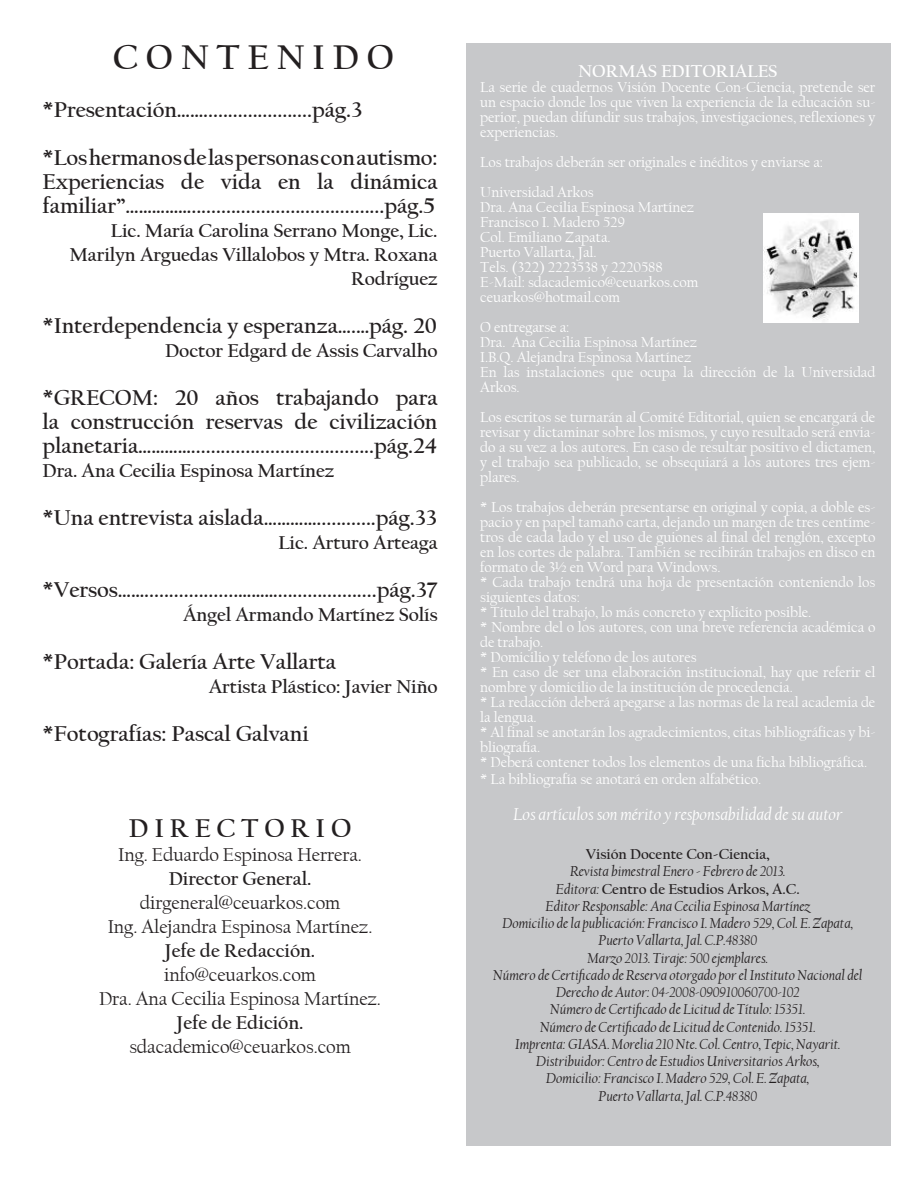
<style>
.page{position:relative;width:918px;height:1188px;background:#fff}
.page>*{position:absolute;margin:0;border:0;box-sizing:border-box;transform-origin:0 0}
.t1{font:700 36px "Californian FB";color:#231f20}
.t2{font:700 27px "Californian FB";color:#231f20}
.t3{font:700 22.5px/24px "Californian FB";letter-spacing:-.005em;color:#231f20;text-align:justify}
.t4{font:700 19.5px/24px "Californian FB";letter-spacing:-.005em;color:#231f20;text-align:right}
.t5{font:19.5px "Californian FB";letter-spacing:-.005em;color:#231f20}
.t6{font:italic 18px "Californian FB";letter-spacing:-.005em;color:#fff}
.t7{font:700 18px "Californian FB";letter-spacing:-.005em;color:#fff}
.t8{font:15px/15px "Californian FB";letter-spacing:-.005em;color:#fff}
.t9{font:italic 15px/17.2px "Californian FB";letter-spacing:-.005em;color:#231f20;text-align:center}
.t10{font:700 15px "Californian FB";letter-spacing:-.005em;color:#231f20}
.s1{font-weight:400;font-style:italic}
</style>
<div class="page">
<div style="left:466px;top:43px;width:425px;height:1102px;background:#c7c8ca"></div>
<img style="left:764px;top:214px;width:95px;height:108px">
<p class="t1" style="left:113px;top:37px;width:283px">C O N T E N I D O</p>
<p class="t3" style="left:43px;top:98px;width:321px">*Presentación……......................pág.3</p>
<p class="t3" style="left:43px;top:146px;width:397px">*Los hermanos de las personas con autismo:<br>Experiencias de vida en la dinámica familiar”…………….......................................pág.5</p>
<p class="t4" style="left:70px;top:219px;width:370px">Lic. María Carolina Serrano Monge, Lic.<br>Marilyn Arguedas Villalobos y Mtra. Roxana<br>Rodríguez</p>
<p class="t3" style="left:43px;top:314px;width:396px">*Interdependencia y esperanza….…pág. 20</p>
<p class="t4" style="left:165px;top:339px;width:274px">Doctor Edgard de Assis Carvalho</p>
<p class="t3" style="left:43px;top:386px;width:397px">*GRECOM: 20 años trabajando para la construcción reservas de civilización planetaria………….....................................pág.24</p>
<p class="t4" style="left:43px;top:459px;width:293px">Dra. Ana Cecilia Espinosa Martínez</p>
<p class="t3" style="left:43px;top:506px;width:396px">*Una entrevista aislada…………............pág.33</p>
<p class="t4" style="left:278px;top:531px;width:161px">Lic. Arturo Arteaga</p>
<p class="t3" style="left:43px;top:578px;width:396px">*Versos……...................………....................pág.37</p>
<p class="t4" style="left:183px;top:603px;width:256px">Ángel Armando Martínez Solís</p>
<p class="t3" style="left:43px;top:650px;width:295px">*Portada: Galería Arte Vallarta</p>
<p class="t4" style="left:209px;top:675px;width:230px">Artista Plástico: Javier Niño</p>
<p class="t3" style="left:43px;top:722px;width:268px">*Fotografías: Pascal Galvani</p>
<p class="t2" style="left:129px;top:813px;width:224px">D I R E C T O R I O</p>
<p class="t5" style="left:118px;top:844px;width:246px">Ing. Eduardo Espinosa Herrera.</p>
<p class="t4" style="left:169px;top:867px;width:144px">Director General.</p>
<p class="t5" style="left:140px;top:892px;width:202px">dirgeneral@ceuarkos.com</p>
<p class="t5" style="left:108px;top:916px;width:266px">Ing. Alejandra Espinosa Martínez.</p>
<p class="t4" style="left:165px;top:939px;width:152px">Jefe de Redacción.</p>
<p class="t5" style="left:164px;top:964px;width:153px">info@ceuarkos.com</p>
<p class="t5" style="left:99px;top:988px;width:284px">Dra. Ana Cecilia Espinosa Martínez.</p>
<p class="t4" style="left:177px;top:1011px;width:129px">Jefe de Edición.</p>
<p class="t5" style="left:129px;top:1036px;width:223px">sdacademico@ceuarkos.com</p>
<p class="t7" style="left:578px;top:61px;width:201px">NORMAS EDITORIALES</p>
<p class="t8" style="left:480px;top:80px;width:397px;text-align:justify">La serie de cuadernos Visión Docente Con-Ciencia, pretende ser un espacio donde los que viven la experiencia de la educación su&shy;perior, puedan difundir sus trabajos, investigaciones, reflexiones y experiencias.</p>
<p class="t8" style="left:480px;top:155px;width:344px">Los trabajos deberán ser originales e inéditos y enviarse a:</p>
<p class="t8" style="left:480px;top:185px;width:115px">Universidad Arkos</p>
<p class="t8" style="left:480px;top:200px;width:215px">Dra. Ana Cecilia Espinosa Martínez</p>
<p class="t8" style="left:480px;top:215px;width:146px">Francisco I. Madero 529</p>
<p class="t8" style="left:480px;top:230px;width:132px">Col. Emiliano Zapata.</p>
<p class="t8" style="left:480px;top:245px;width:118px">Puerto Vallarta, Jal.</p>
<p class="t8" style="left:480px;top:260px;width:184px">Tels. (322) 2223538 y 2220588</p>
<p class="t8" style="left:480px;top:275px;width:220px">E-Mail: sdacademico@ceuarkos.com</p>
<p class="t8" style="left:480px;top:290px;width:141px">ceuarkos@hotmail.com</p>
<p class="t8" style="left:480px;top:320px;width:91px">O entregarse a:</p>
<p class="t8" style="left:480px;top:335px;width:218px">Dra. Ana Cecilia Espinosa Martínez</p>
<p class="t8" style="left:480px;top:350px;width:213px">I.B.Q. Alejandra Espinosa Martínez</p>
<p class="t8" style="left:480px;top:365px;width:397px">En las instalaciones que ocupa la dirección de la Universidad<br>Arkos.</p>
<p class="t8" style="left:480px;top:410px;width:397px;text-align:justify">Los escritos se turnarán al Comité Editorial, quien se encargará de revisar y dictaminar sobre los mismos, y cuyo resultado será envia&shy;do a su vez a los autores. En caso de resultar positivo el dictamen, y el trabajo sea publicado, se obsequiará a los autores tres ejem&shy;plares.</p>
<p class="t8" style="left:480px;top:500px;width:397px;text-align:justify">* Los trabajos deberán presentarse en original y copia, a doble es&shy;pacio y en papel tamaño carta, dejando un margen de tres centíme&shy;tros de cada lado y el uso de guiones al final del renglón, excepto en los cortes de palabra. También se recibirán trabajos en disco en formato de 3½ en Word para Windows.</p>
<p class="t8" style="left:480px;top:575px;width:397px">* Cada trabajo tendrá una hoja de presentación conteniendo los siguientes datos:</p>
<p class="t8" style="left:480px;top:605px;width:333px">* Título del trabajo, lo más concreto y explícito posible.</p>
<p class="t8" style="left:480px;top:620px;width:397px">* Nombre del o los autores, con una breve referencia académica o de trabajo.</p>
<p class="t8" style="left:480px;top:650px;width:218px">* Domicilio y teléfono de los autores</p>
<p class="t8" style="left:480px;top:665px;width:397px">* En caso de ser una elaboración institucional, hay que referir el nombre y domicilio de la institución de procedencia.</p>
<p class="t8" style="left:480px;top:695px;width:397px">* La redacción deberá apegarse a las normas de la real academia de la lengua.</p>
<p class="t8" style="left:480px;top:725px;width:397px">* Al final se anotarán los agradecimientos, citas bibliográficas y bi&shy;bliografía.</p>
<p class="t8" style="left:480px;top:755px;width:389px">* Deberá contener todos los elementos de una ficha bibliográfica.</p>
<p class="t8" style="left:480px;top:772px;width:283px">* La bibliografía se anotará en orden alfabético.</p>
<p class="t6" style="left:513px;top:804px;width:331px">Los artículos son mérito y responsabilidad de su autor</p>
<p class="t10" style="left:586px;top:846px;width:185px">Visión Docente Con-Ciencia,</p>
<p class="t9" style="left:570px;top:863px;width:217px">Revista bimestral Enero - Febrero de 2013.</p>
<p class="t10" style="left:556px;top:880px;width:245px"><span class="s1">Editora:</span> Centro de Estudios Arkos, A.C.</p>
<p class="t9" style="left:546px;top:898px;width:266px">Editor Responsable: Ana Cecilia Espinosa Martínez</p>
<p class="t9" style="left:502px;top:915px;width:353px">Domicilio de la publicación: Francisco I. Madero 529, Col. E. Zapata,</p>
<p class="t9" style="left:599px;top:932px;width:160px">Puerto Vallarta, Jal. C.P.48380</p>
<p class="t9" style="left:588px;top:949px;width:182px">Marzo 2013. Tiraje: 500 ejemplares.</p>
<p class="t9" style="left:493px;top:967px;width:371px">Número de Certificado de Reserva otorgado por el Instituto Nacional del<br>Derecho de Autor: 04-2008-090910060700-102</p>
<p class="t9" style="left:550px;top:1001px;width:257px">Número de Certificado de Licitud de Título: 15351.</p>
<p class="t9" style="left:540px;top:1018px;width:277px">Número de Certificado de Licitud de Contenido. 15351.</p>
<p class="t9" style="left:515px;top:1036px;width:327px">Imprenta: GIASA. Morelia 210 Nte. Col. Centro, Tepic, Nayarit.</p>
<p class="t9" style="left:536px;top:1053px;width:285px">Distribuidor: Centro de Estudios Universitarios Arkos,</p>
<p class="t9" style="left:546px;top:1070px;width:265px">Domicilio: Francisco I. Madero 529, Col. E. Zapata,</p>
<p class="t9" style="left:599px;top:1087px;width:160px">Puerto Vallarta, Jal. C.P.48380</p>
</div>
